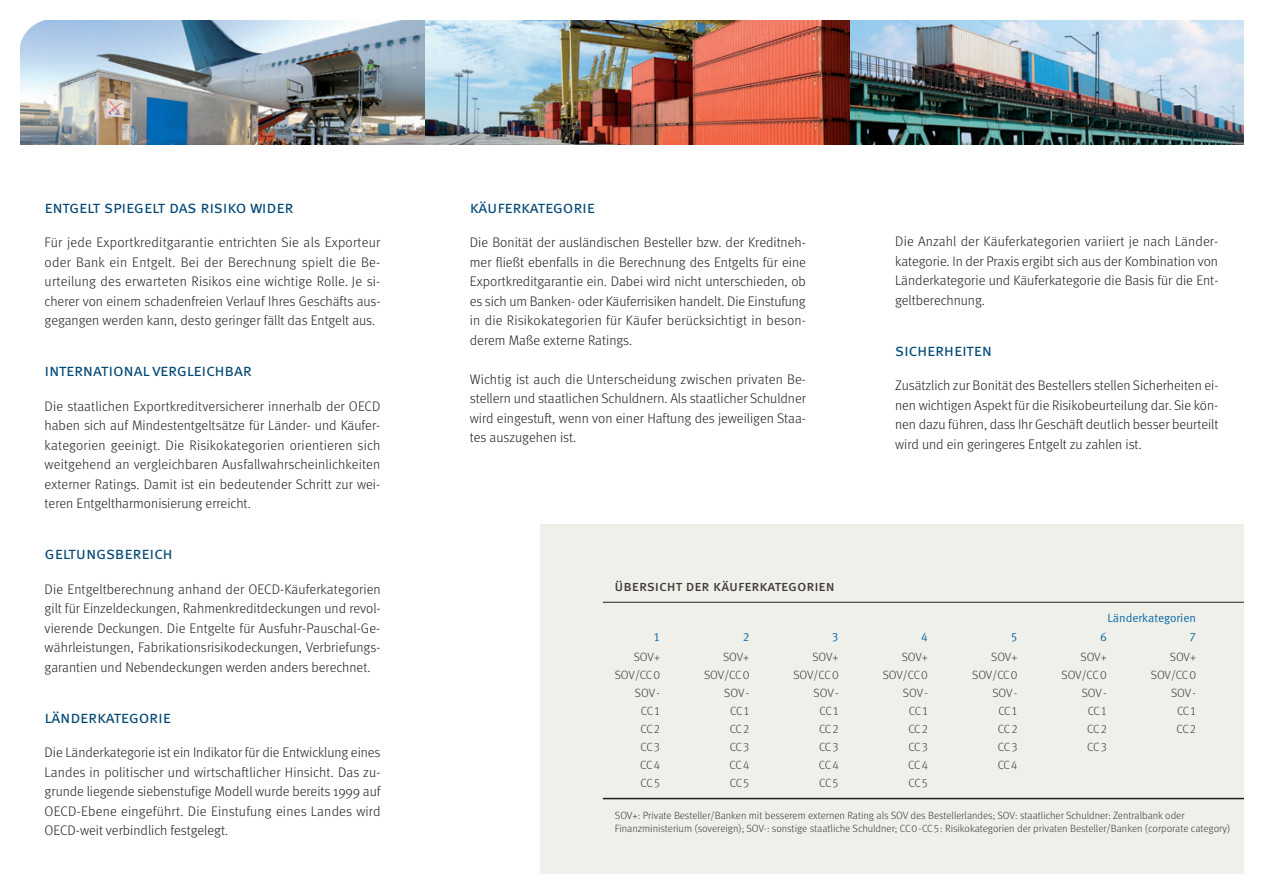
<style>
.page{position:relative;width:1263px;height:893px;background:#fff}
.page>*{position:absolute;margin:0;border:0;box-sizing:border-box;transform-origin:0 0}
.t1{font:17.25px "Meta Normal Caps";letter-spacing:-.01em;color:#004774}
.t2{font:15px "Meta Book Caps";color:#3f3933}
.t3{font:300 13.8px/19.5px "Meta";color:#231f20;text-align:justify}
.t4{font:12px/18px "Meta Light LF";letter-spacing:-.01em;color:#3f3933;text-align:right}
.t5{font:12px "Meta Normal LF";color:#0f6ba8}
.t6{font:10.5px/13.5px "Meta Light LF";color:#3f3933}
</style>
<div class="page">
<img style="left:20px;top:20px;width:405px;height:125px">
<img style="left:425px;top:20px;width:425px;height:125px">
<svg style="left:20px;top:20px;width:33px;height:33px"></svg>
<img style="left:850px;top:20px;width:394px;height:125px">
<div style="left:540px;top:524px;width:704px;height:350px;background:#f0f0ea"></div>
<hr style="left:603px;top:798px;width:641px;height:1px;background:#231f20">
<hr style="left:603px;top:602px;width:641px;height:1px;background:#231f20">
<p class="t1" style="left:45px;top:201px;width:250px">entgelt spiegelt das risiko wider</p>
<p class="t3" style="left:45px;top:234px;width:338px">Für jede Exportkreditgarantie entrichten Sie als Exporteur oder Bank ein Entgelt. Bei der Berechnung spielt die Be - urteilung des erwarteten Risikos eine wichtige Rolle. Je si - cherer von einem schadenfreien Verlauf Ihres Geschäfts aus&shy;gegangen werden kann, desto geringer fällt das Entgelt aus.</p>
<p class="t1" style="left:45px;top:364px;width:209px">international vergleichbar</p>
<p class="t3" style="left:45px;top:397px;width:337px">Die staatlichen Exportkreditversicherer innerhalb der OECD haben sich auf Mindestentgeltsätze für Länder- und Käufer&shy;kategorien ge einigt. Die Risikokategorien orientieren sich weitgehend an vergleichbaren Ausfallwahrscheinlichkeiten externer Ratings. Damit ist ein be deutender Schritt zur wei - teren Entgeltharmonisierung er reicht.</p>
<p class="t1" style="left:45px;top:547px;width:130px">geltungsbereich</p>
<p class="t3" style="left:45px;top:580px;width:338px">Die Entgeltberechnung anhand der OECD-Käuferkategorien gilt für Einzeldeckungen, Rahmenkreditdeckungen und revol&shy;vierende Deckungen. Die Entgelte für Ausfuhr-Pauschal-Ge - währleistungen, Fabrikationsrisikodeckungen, Verbriefungs - garantien und Nebendeckungen werden anders berechnet.</p>
<p class="t1" style="left:45px;top:711px;width:128px">länderkategorie</p>
<p class="t3" style="left:45px;top:744px;width:338px">Die Länderkategorie ist ein Indikator für die Entwicklung eines Landes in politischer und wirtschaftlicher Hinsicht. Das zu - grunde liegende siebenstufige Modell wurde bereits 1999 auf OECD-Ebene eingeführt. Die Einstufung eines Landes wird OECD-weit verbindlich festgelegt.</p>
<p class="t1" style="left:470px;top:201px;width:127px">käuferkategorie</p>
<p class="t3" style="left:470px;top:234px;width:338px">Die Bonität der ausländischen Besteller bzw. der Kreditneh&shy;mer fließt ebenfalls in die Berechnung des Entgelts für eine Ex portkreditgarantie ein. Dabei wird nicht unterschieden, ob es sich um Banken- oder Käuferrisiken handelt. Die Einstufung in die Risikokategorien für Käufer berücksichtigt in beson - derem Maße externe Ratings.</p>
<p class="t3" style="left:470px;top:370px;width:338px">Wichtig ist auch die Unterscheidung zwischen privaten Be - stellern und staatlichen Schuldnern. Als staatlicher Schuldner wird eingestuft, wenn von einer Haftung des jeweiligen Staa&shy;tes auszugehen ist.</p>
<p class="t3" style="left:895px;top:233px;width:325px">Die Anzahl der Käuferkategorien variiert je nach Länder - kategorie. In der Praxis ergibt sich aus der Kombi nation von Länderkategorie und Käuferkategorie die Basis für die Ent&shy;geltberechnung.</p>
<p class="t1" style="left:895px;top:344px;width:99px">sicherheiten</p>
<p class="t3" style="left:895px;top:377px;width:325px">Zusätzlich zur Bonität des Bestellers stellen Sicherheiten ei - nen wichtigen Aspekt für die Risikobeurteilung dar. Sie kön - nen dazu führen, dass Ihr Geschäft deutlich besser be urteilt wird und ein geringeres Entgelt zu zahlen ist.</p>
<p class="t2" style="left:614px;top:581px;width:222px">übersicht der käuferkategorien</p>
<p class="t5" style="left:653px;top:633px;width:8px">1</p>
<p class="t4" style="left:615px;top:649px;width:47px">SOV+<br>SOV/CC0<br>SOV -<br>CC1<br>CC2<br>CC3<br>CC4<br>CC5</p>
<p class="t5" style="left:743px;top:633px;width:8px">2</p>
<p class="t4" style="left:704px;top:649px;width:47px">SOV+<br>SOV/CC0<br>SOV -<br>CC1<br>CC2<br>CC3<br>CC4<br>CC5</p>
<p class="t5" style="left:832px;top:633px;width:8px">3</p>
<p class="t4" style="left:793px;top:649px;width:47px">SOV+<br>SOV/CC0<br>SOV -<br>CC1<br>CC2<br>CC3<br>CC4<br>CC5</p>
<p class="t5" style="left:921px;top:633px;width:8px">4</p>
<p class="t4" style="left:883px;top:649px;width:47px">SOV+<br>SOV/CC0<br>SOV -<br>CC1<br>CC2<br>CC3<br>CC4<br>CC5</p>
<p class="t5" style="left:1011px;top:633px;width:8px">5</p>
<p class="t4" style="left:972px;top:649px;width:47px">SOV+<br>SOV/CC0<br>SOV -<br>CC1<br>CC2<br>CC3<br>CC4</p>
<p class="t5" style="left:1107px;top:614px;width:90px">Länderkategorien</p>
<p class="t5" style="left:1100px;top:633px;width:8px">6</p>
<p class="t4" style="left:1061px;top:649px;width:47px">SOV+<br>SOV/CC0<br>SOV -<br>CC1<br>CC2<br>CC3</p>
<p class="t5" style="left:1189px;top:633px;width:8px">7</p>
<p class="t4" style="left:1151px;top:649px;width:47px">SOV+<br>SOV/CC0<br>SOV -<br>CC1<br>CC2</p>
<p class="t6" style="left:615px;top:809px;width:617px">SOV+: Private Besteller/Banken mit besserem externen Rating als SOV des Bestellerlandes; SOV: staatlicher Schuldner: Zentralbank oder<br>Finanzministerium (sovereign); SOV-: sonstige staatliche Schuldner; CC0-CC5: Risikokategorien der privaten Besteller/Banken (corporate category)</p>
</div>
